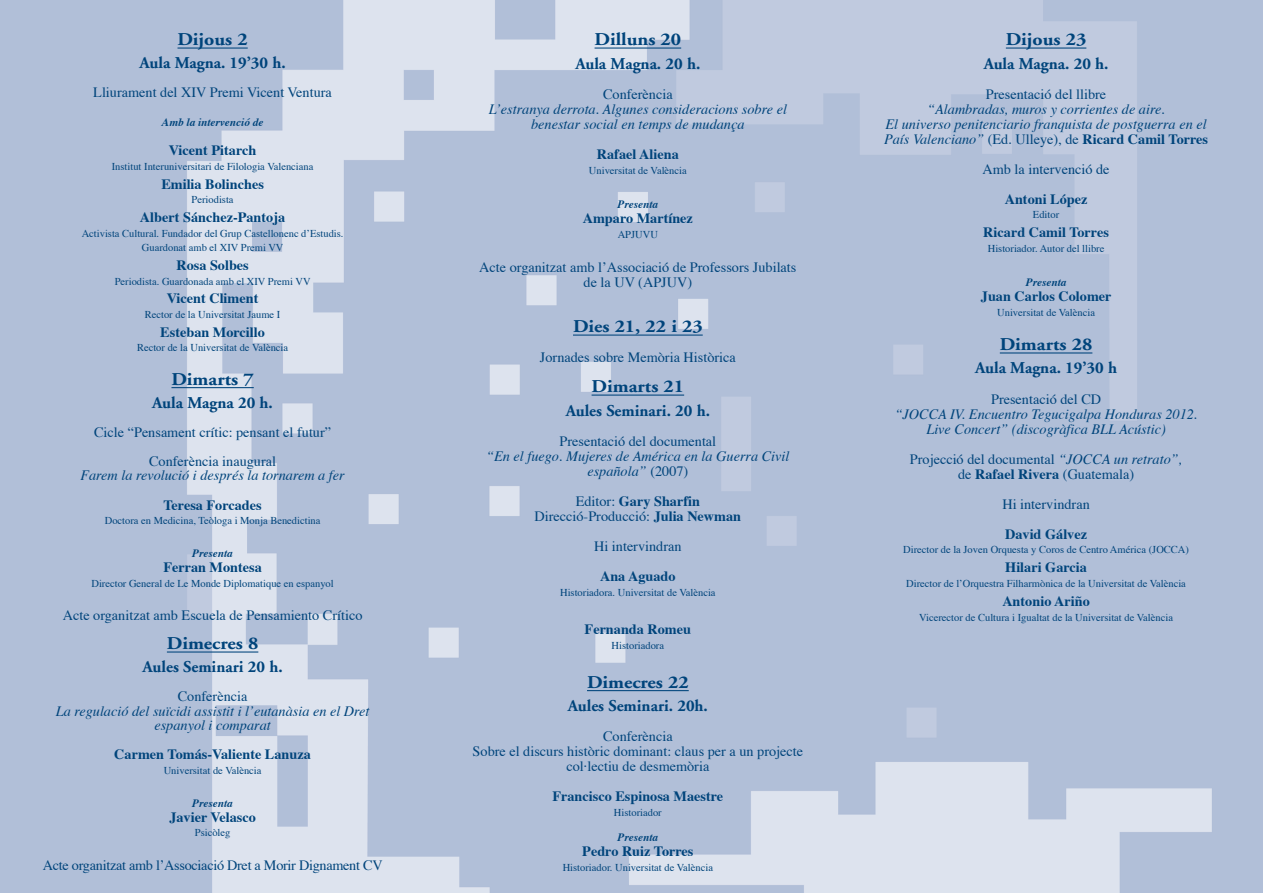
<style>
.page{position:relative;width:1263px;height:893px;background:#fff}
.page>*{position:absolute;margin:0;border:0;box-sizing:border-box;transform-origin:0 0}
.t1{font:700 18px "Adobe Garamond";color:#00447b;scale:1.1 1}
.t2{font:700 16.5px "Adobe Garamond";color:#00447b}
.t3{font:14.25px/15px "Times";color:#00447b;text-align:center}
.t4{font:italic 14.25px/15px "Times";color:#00447b;text-align:center}
.t5{font:700 14.25px "Times";color:#00447b}
.t6{font:14.25px "Times";letter-spacing:-.02em;color:#00447b}
.t7{font:italic 700 11.25px "Times";color:#00447b}
.t8{font:10.5px/14.5px "Times";color:#00447b;text-align:center}
.s1{font-style:normal}
.s2{font-weight:700}
.s3{font-weight:700;font-style:normal}
.s4{font-style:italic}
</style>
<div class="page">
<img style="left:0;top:0;width:1263px;height:893px">
<hr style="left:177px;top:48px;width:71px;height:1px;background:#00447b">
<hr style="left:171px;top:387px;width:83px;height:1px;background:#00447b">
<hr style="left:167px;top:651px;width:91px;height:2px;background:#00447b">
<hr style="left:594px;top:48px;width:87px;height:1px;background:#00447b">
<hr style="left:573px;top:335px;width:130px;height:1px;background:#00447b">
<hr style="left:592px;top:395px;width:92px;height:1px;background:#00447b">
<hr style="left:587px;top:690px;width:102px;height:1px;background:#00447b">
<hr style="left:1006px;top:48px;width:80px;height:1px;background:#00447b">
<hr style="left:1000px;top:352px;width:92px;height:1px;background:#00447b">
<h1 class="t1" style="left:177px;top:30px;width:65px">Dijous 2</h1>
<h2 class="t2" style="left:139px;top:54px;width:148px">Aula Magna. 19’30 h.</h2>
<h3 class="t3" style="left:93px;top:84px;width:240px">Lliurament del XIV Premi Vicent Ventura</h3>
<p class="t7" style="left:162px;top:112px;width:103px">Amb la intervenció de</p>
<h3 class="t5" style="left:169px;top:137px;width:89px">Vicent Pitarch</h3>
<p class="t8" style="left:112px;top:158px;width:203px">Institut Interuniversitari de Filologia Valenciana</p>
<h3 class="t5" style="left:161px;top:170px;width:104px">Emilia Bolinches</h3>
<p class="t8" style="left:192px;top:192px;width:44px">Periodista</p>
<h3 class="t5" style="left:140px;top:204px;width:147px">Albert Sánchez-Pantoja</h3>
<p class="t8" style="left:82px;top:225px;width:263px">Activista Cultural. Fundador del Grup Castellonenc d’Estudis.<br>Guardonat amb el XIV Premi VV</p>
<h3 class="t5" style="left:176px;top:252px;width:74px">Rosa Solbes</h3>
<p class="t8" style="left:115px;top:273px;width:197px">Periodista. Guardonada amb el XIV Premi VV</p>
<h3 class="t5" style="left:167px;top:285px;width:93px">Vicent Climent</h3>
<p class="t8" style="left:145px;top:306px;width:137px">Rector de la Universitat Jaume I</p>
<h3 class="t5" style="left:160px;top:318px;width:106px">Esteban Morcillo</h3>
<p class="t8" style="left:137px;top:340px;width:153px">Rector de la Universitat de València</p>
<h1 class="t1" style="left:171px;top:369px;width:76px">Dimarts 7</h1>
<h2 class="t2" style="left:152px;top:393px;width:122px">Aula Magna 20 h.</h2>
<h3 class="t3" style="left:94px;top:416px;width:239px;line-height:29.1px">Cicle “Pensament crític: pensant el futur”<br>Conferència inaugural</h3>
<h3 class="t4" style="left:80px;top:467px;width:266px">Farem la revolució i després la tornarem a fer</h3>
<h3 class="t5" style="left:163px;top:491px;width:100px">Teresa Forcades</h3>
<p class="t8" style="left:105px;top:512px;width:217px">Doctora en Medicina, Teòloga i Monja Benedictina</p>
<p class="t7" style="left:192px;top:543px;width:42px">Presenta</p>
<h3 class="t5" style="left:163px;top:554px;width:100px">Ferran Montesa</h3>
<p class="t8" style="left:91px;top:575px;width:244px">Director General de Le Monde Diplomatique en espanyol</p>
<h3 class="t3" style="left:63px;top:606px;width:301px">Acte organitzat amb Escuela de Pensamiento Crítico</h3>
<h1 class="t1" style="left:167px;top:633px;width:85px">Dimecres 8</h1>
<h2 class="t2" style="left:143px;top:658px;width:142px">Aules Seminari 20 h.</h2>
<h3 class="t3" style="left:178px;top:688px;width:71px">Conferència</h3>
<h3 class="t4" style="left:56px;top:703px;width:315px;line-height:14.5px">La regulació del suïcidi assistit i l’eutanàsia en el Dret espanyol i comparat</h3>
<h3 class="t5" style="left:114px;top:741px;width:198px">Carmen Tomás-Valiente Lanuza</h3>
<p class="t8" style="left:164px;top:762px;width:99px">Universitat de València</p>
<p class="t7" style="left:192px;top:793px;width:42px">Presenta</p>
<h3 class="t5" style="left:169px;top:803px;width:88px">Javier Velasco</h3>
<p class="t8" style="left:195px;top:825px;width:37px">Psicòleg</p>
<h3 class="t6" style="left:43px;top:852px;width:341px">Acte organitzat amb l’Associació Dret a Morir Dignament CV</h3>
<h1 class="t1" style="left:594px;top:30px;width:80px">Dilluns 20</h1>
<h2 class="t2" style="left:575px;top:54px;width:126px">Aula Magna. 20 h.</h2>
<h3 class="t3" style="left:603px;top:85px;width:71px">Conferència</h3>
<h3 class="t4" style="left:489px;top:100px;width:300px">L’estranya derrota. Algunes consideracions sobre el benestar social en temps de mudança</h3>
<h3 class="t5" style="left:597px;top:140px;width:83px">Rafael Aliena</h3>
<p class="t8" style="left:589px;top:162px;width:99px">Universitat de València</p>
<p class="t7" style="left:617px;top:193px;width:42px">Presenta</p>
<h3 class="t5" style="left:583px;top:204px;width:112px">Amparo Martínez</h3>
<p class="t8" style="left:618px;top:226px;width:42px">APJUVU</p>
<h3 class="t3" style="left:479px;top:259px;width:319px">Acte organitzat amb l’Associació de Professors Jubilats de la UV (APJUV)</h3>
<h1 class="t1" style="left:573px;top:317px;width:119px">Dies 21, 22 i 23</h1>
<h3 class="t3" style="left:540px;top:349px;width:197px">Jornades sobre Memòria Històrica</h3>
<h1 class="t1" style="left:592px;top:377px;width:86px">Dimarts 21</h1>
<h2 class="t2" style="left:566px;top:401px;width:146px">Aules Seminari. 20 h.</h2>
<h3 class="t3" style="left:559px;top:432px;width:158px">Presentació del documental</h3>
<h3 class="t4" style="left:486px;top:447px;width:305px">“En el fuego. Mujeres de América en la Guerra Civil española” <span class="s1">(2007)</span></h3>
<h3 class="t3" style="left:534px;top:492px;width:208px">Editor: <span class="s2">Gary Sharfin<br></span>Direcció-Producció: <span class="s2">Julia Newman</span></h3>
<h3 class="t3" style="left:594px;top:537px;width:89px">Hi intervindran</h3>
<h3 class="t5" style="left:600px;top:562px;width:77px">Ana Aguado</h3>
<p class="t8" style="left:560px;top:584px;width:157px">Historiadora. Universitat de València</p>
<h3 class="t5" style="left:585px;top:616px;width:108px">Fernanda Romeu</h3>
<p class="t8" style="left:612px;top:637px;width:54px">Historiadora</p>
<h1 class="t1" style="left:587px;top:672px;width:94px">Dimecres 22</h1>
<h2 class="t2" style="left:568px;top:697px;width:142px">Aules Seminari. 20h.</h2>
<h3 class="t3" style="left:473px;top:728px;width:332px">Conferència<br>Sobre el discurs històric dominant: claus per a un projecte col·lectiu de desmemòria</h3>
<h3 class="t5" style="left:552px;top:783px;width:172px">Francisco Espinosa Maestre</h3>
<p class="t8" style="left:614px;top:804px;width:49px">Historiador</p>
<p class="t7" style="left:617px;top:827px;width:42px">Presenta</p>
<h3 class="t5" style="left:582px;top:838px;width:113px">Pedro Ruiz Torres</h3>
<p class="t8" style="left:563px;top:860px;width:152px">Historiador. Universitat de València</p>
<h1 class="t1" style="left:1006px;top:30px;width:75px">Dijous 23</h1>
<h2 class="t2" style="left:984px;top:54px;width:126px">Aula Magna. 20 h.</h2>
<h3 class="t3" style="left:986px;top:85px;width:122px">Presentació del llibre</h3>
<h3 class="t4" style="left:884px;top:100px;width:325px">“Alambradas, muros y corrientes de aire.<br>El universo penitenciario franquista de postguerra en el<br>País Valenciano” <span class="s1">(Ed. Ulleye), de</span> <span class="s3">Ricard Camil Torres</span></h3>
<h3 class="t3" style="left:982px;top:160px;width:129px">Amb la intervenció de</h3>
<h3 class="t5" style="left:1005px;top:185px;width:84px">Antoni López</h3>
<p class="t8" style="left:1033px;top:206px;width:28px">Editor</p>
<h3 class="t5" style="left:983px;top:219px;width:127px">Ricard Camil Torres</h3>
<p class="t8" style="left:988px;top:240px;width:118px">Historiador. Autor del llibre</p>
<p class="t7" style="left:1026px;top:272px;width:42px">Presenta</p>
<h3 class="t5" style="left:981px;top:283px;width:132px">Juan Carlos Colomer</h3>
<p class="t8" style="left:997px;top:304px;width:99px">Universitat de València</p>
<h1 class="t1" style="left:1000px;top:334px;width:86px">Dimarts 28</h1>
<h2 class="t2" style="left:975px;top:359px;width:143px">Aula Magna. 19’30 h</h2>
<h3 class="t3" style="left:991px;top:390px;width:112px">Presentació del CD</h3>
<h3 class="t4" style="left:895px;top:405px;width:304px">“JOCCA IV. Encuentro Tegucigalpa Honduras 2012.<br>Live Concert” (discogràfica BLL Acústic)</h3>
<h3 class="t3" style="left:910px;top:450px;width:274px">Projecció del documental <span class="s4">“JOCCA un retrato”, </span>de <span class="s2">Rafael Rivera</span> (Guatemala)</h3>
<h3 class="t3" style="left:1002px;top:495px;width:89px">Hi intervindran</h3>
<h3 class="t5" style="left:1005px;top:520px;width:83px">David Gálvez</h3>
<p class="t8" style="left:903px;top:541px;width:287px">Director de la Joven Orquesta y Coros de Centro América (JOCCA)</p>
<h3 class="t5" style="left:1005px;top:554px;width:83px">Hilari Garcia</h3>
<p class="t8" style="left:906px;top:575px;width:281px">Director de l’Orquestra Filharmònica de la Universitat de València</p>
<h3 class="t5" style="left:1002px;top:588px;width:89px">Antonio Ariño</h3>
<p class="t8" style="left:919px;top:609px;width:255px">Vicerector de Cultura i Igualtat de la Universitat de València</p>
</div>
